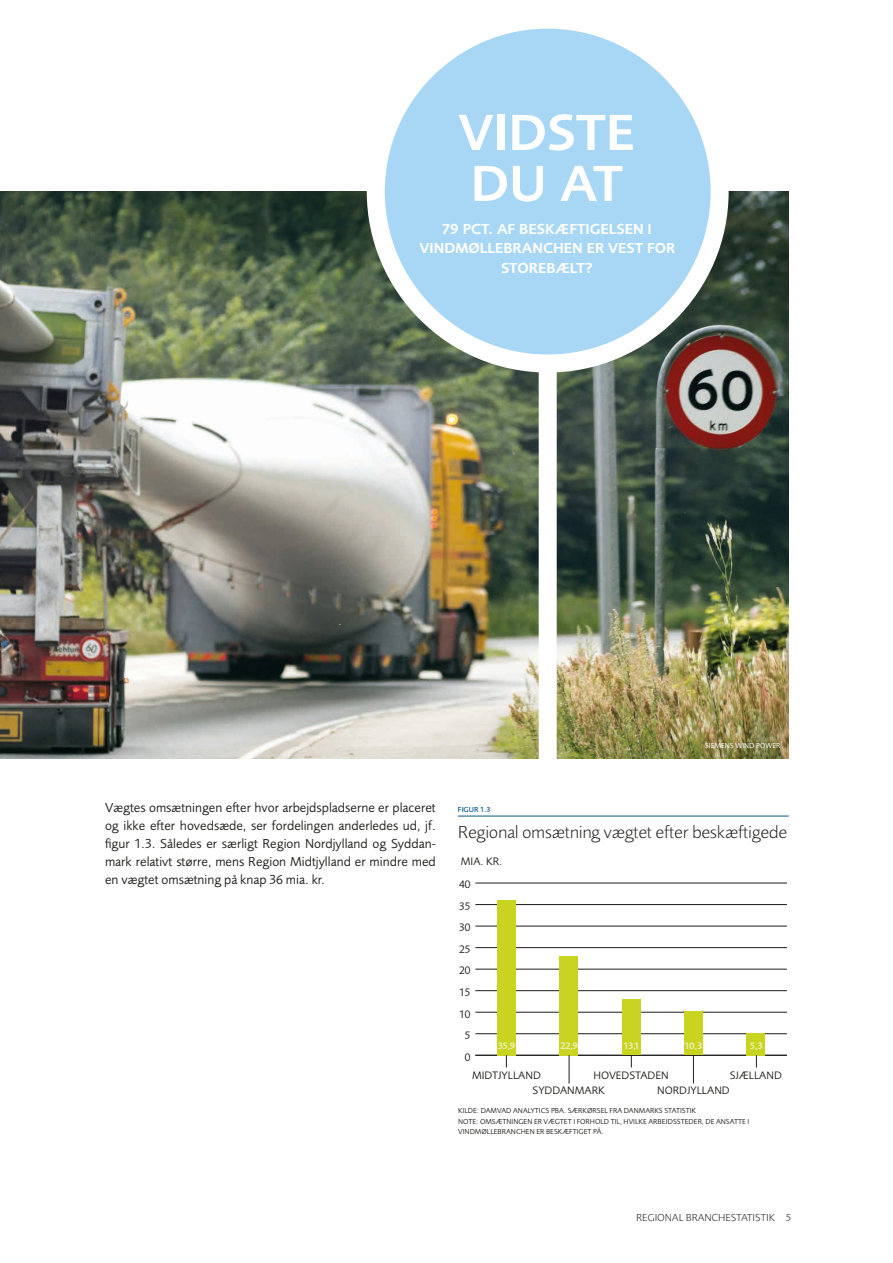
<style>
.page{position:relative;width:893px;height:1263px;background:#fff}
.page>*{position:absolute;margin:0;border:0;box-sizing:border-box;transform-origin:0 0}
.t1{font:600 52.5px/51px "Foundry Sans";color:#fff}
.t2{font:300 18px "Foundry Sans";letter-spacing:-.01em;color:#1d1d1b}
.t3{font:600 15px/19.5px "Foundry Sans";color:#fff;text-align:center}
.t4{font:13.5px/18px "Foundry Sans";color:#1d1d1b;text-align:justify}
.t5{font:11.25px/15px "Foundry Sans";color:#1d1d1b}
.t6{font:300 10.5px "Foundry Sans";color:#1d1d1b}
.t7{font:600 9.75px "Foundry Sans";letter-spacing:-.06em;color:#fff}
.t8{font:7.5px/10.5px "Foundry Sans";color:#1d1d1b}
.t9{font:7.5px "Foundry Sans";color:#fff}
.t10{font:500 7.5px "Foundry Sans";color:#005689}
</style>
<div class="page">
<hr style="left:475px;top:1055px;width:312px;height:1px;background:#1d1d1b">
<hr style="left:475px;top:1033px;width:312px;height:1px;background:#1d1d1b">
<hr style="left:475px;top:1012px;width:312px;height:1px;background:#1d1d1b">
<hr style="left:475px;top:990px;width:312px;height:1px;background:#1d1d1b">
<hr style="left:475px;top:969px;width:312px;height:1px;background:#1d1d1b">
<hr style="left:475px;top:947px;width:312px;height:1px;background:#1d1d1b">
<hr style="left:475px;top:926px;width:312px;height:1px;background:#1d1d1b">
<hr style="left:475px;top:904px;width:312px;height:1px;background:#1d1d1b">
<hr style="left:475px;top:883px;width:312px;height:1px;background:#1d1d1b">
<div style="left:497px;top:900px;width:19px;height:155px;background:#c8d420"></div>
<div style="left:559px;top:956px;width:19px;height:99px;background:#c8d420"></div>
<div style="left:622px;top:999px;width:18px;height:56px;background:#c8d420"></div>
<div style="left:684px;top:1011px;width:19px;height:44px;background:#c8d420"></div>
<div style="left:746px;top:1033px;width:19px;height:22px;background:#c8d420"></div>
<svg style="left:569px;top:1055px;width:1px;height:28px"></svg>
<svg style="left:693px;top:1056px;width:1px;height:27px"></svg>
<svg style="left:756px;top:1055px;width:1px;height:12px"></svg>
<svg style="left:506px;top:1055px;width:1px;height:12px"></svg>
<hr style="left:458px;top:816px;width:331px;height:1px;background:#005689">
<img style="left:0;top:192px;width:789px;height:566px">
<div style="left:376px;top:20px;width:344px;height:343px;background:#a8d7f5;border-radius:50%"></div>
<div style="left:367px;top:11px;width:362px;height:361px;border:18px solid #fff;border-radius:50%"></div>
<div style="left:539px;top:362px;width:18px;height:408px;background:#fff"></div>
<h1 class="t1" style="left:458px;top:107px;width:178px">VIDSTE<br>DU AT</h1>
<p class="t3" style="left:419px;top:219px;width:257px">79 PCT. AF BESKÆFTIGELSEN I<br>VINDMØLLEBRANCHEN ER VEST FOR<br>STOREBÆLT?</p>
<p class="t9" style="left:705px;top:741px;width:77px">SIEMENS WIND POWER</p>
<p class="t4" style="left:105px;top:798px;width:332px">Vægtes omsætningen efter hvor arbejdspladserne er placeret og ikke efter hovedsæde, ser fordelingen anderledes ud, jf. figur 1.3. Således er særligt Region Nordjylland og Syddan&shy;mark relativt større, mens Region Midtjylland er mindre med en vægtet omsætning på knap 36 mia. kr.</p>
<p class="t10" style="left:458px;top:805px;width:34px">FIGUR 1.3</p>
<h2 class="t2" style="left:458px;top:822px;width:331px">Regional omsætning vægtet efter beskæftigede</h2>
<p class="t5" style="left:461px;top:854px;width:43px">MIA. KR.</p>
<p class="t5" style="left:459px;top:877px;width:13px">40</p>
<p class="t5" style="left:459px;top:898px;width:13px">35</p>
<p class="t5" style="left:459px;top:920px;width:13px">30</p>
<p class="t5" style="left:459px;top:942px;width:13px">25</p>
<p class="t5" style="left:459px;top:963px;width:13px">20</p>
<p class="t5" style="left:459px;top:985px;width:13px">15</p>
<p class="t5" style="left:459px;top:1006px;width:13px">10</p>
<p class="t5" style="left:465px;top:1028px;width:7px">5</p>
<p class="t5" style="left:465px;top:1049px;width:7px">0</p>
<p class="t7" style="left:497px;top:1040px;width:19px">35,9</p>
<p class="t7" style="left:560px;top:1040px;width:19px">22,9</p>
<p class="t7" style="left:623px;top:1040px;width:18px">13,1</p>
<p class="t7" style="left:684px;top:1040px;width:20px">10,3</p>
<p class="t7" style="left:749px;top:1040px;width:15px">5,3</p>
<p class="t5" style="left:533px;top:1068px;width:138px;text-indent:61px">HOVEDSTADEN<br>SYDDANMARK</p>
<p class="t5" style="left:657px;top:1068px;width:126px;text-indent:73px">SJÆLLAND<br>NORDJYLLAND</p>
<p class="t5" style="left:472px;top:1068px;width:70px">MIDTJYLLAND</p>
<p class="t8" style="left:458px;top:1106px;width:293px">KILDE: DAMVAD ANALYTICS PBA. SÆRKØRSEL FRA DANMARKS STATISTIK<br>NOTE: OMSÆTNINGEN ER VÆGTET I FORHOLD TIL, HVILKE ARBEJDSSTEDER, DE ANSATTE I<br>VINDMØLLEBRANCHEN ER BESKÆFTIGET PÅ.</p>
<p class="t6" style="left:636px;top:1211px;width:156px">REGIONAL BRANCHESTATISTIK 5</p>
</div>
